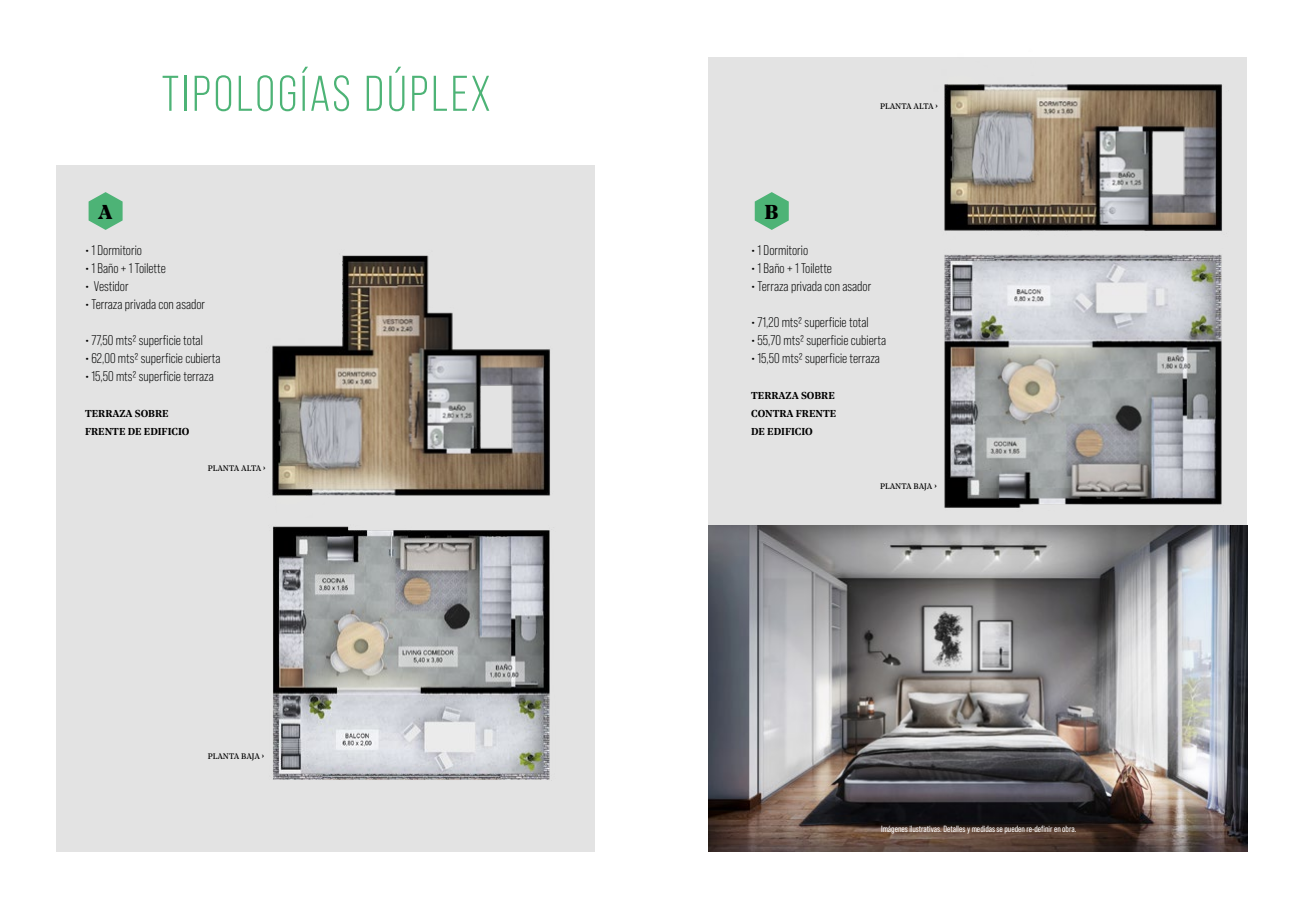
<style>
.page{position:relative;width:1304px;height:908px;background:#fff}
.page>*{position:absolute;margin:0;border:0;box-sizing:border-box;transform-origin:0 0}
.t1{font:50px "Bebas Neue Pro";letter-spacing:.05em;color:#4db376}
.t2{font:700 20px "Noe Text";color:#000}
.t3{font:14px "Bebas Neue Pro";color:#010202}
.t4{font:600 10px/18px "Noe Text";color:#000}
.t5{font:9px "Bebas Neue Pro";color:#fff}
.t6{font:8px "Noe Text";letter-spacing:-.005em;color:#000}
.s1{font-weight:700;color:#000}
.s2{font-weight:900}
</style>
<div class="page">
<div style="left:709px;top:57px;width:538px;height:792px;background:#e3e3e3"></div>
<div style="left:57px;top:165px;width:538px;height:685px;background:#e3e3e3"></div>
<img style="left:709px;top:525px;width:538px;height:325px">
<img style="left:272px;top:255px;width:278px;height:241px">
<img style="left:273px;top:526px;width:279px;height:255px">
<img style="left:944px;top:84px;width:279px;height:147px">
<img style="left:920px;top:254px;width:322px;height:282px">
<svg style="left:89px;top:192px;width:34px;height:38px"></svg>
<svg style="left:755px;top:192px;width:34px;height:38px"></svg>
<h1 class="t1" style="left:162px;top:66px;width:330px">TIPOLOGÍAS DÚPLEX</h1>
<h2 class="t2" style="left:98px;top:197px;width:16px">A</h2>
<p class="t3" style="left:85px;top:242px;width:58px"><span class="s1">•</span> 1 Dormitorio</p>
<p class="t3" style="left:85px;top:260px;width:82px"><span class="s1">•</span> 1 Baño + 1 Toilette</p>
<p class="t3" style="left:85px;top:278px;width:45px"><span class="s1">•</span> Vestidor</p>
<p class="t3" style="left:85px;top:296px;width:122px"><span class="s1">•</span> Terraza privada con asador</p>
<p class="t3" style="left:85px;top:332px;width:119px"><span class="s1">•</span> 77,50 mts2 superficie total</p>
<p class="t3" style="left:85px;top:350px;width:137px"><span class="s1">•</span> 62,00 mts2 superficie cubierta</p>
<p class="t3" style="left:85px;top:368px;width:130px"><span class="s1">•</span> 15,50 mts2 superficie terraza</p>
<p class="t4" style="left:85px;top:404px;width:106px">TERRAZA SOBRE<br>FRENTE DE EDIFICIO</p>
<p class="t6" style="left:208px;top:461px;width:59px">PLANTA ALTA <span class="s2">›</span></p>
<p class="t6" style="left:208px;top:749px;width:58px">PLANTA BAJA <span class="s2">›</span></p>
<p class="t6" style="left:880px;top:100px;width:59px">PLANTA ALTA <span class="s2">›</span></p>
<h2 class="t2" style="left:765px;top:197px;width:16px">B</h2>
<p class="t3" style="left:751px;top:242px;width:58px"><span class="s1">•</span> 1 Dormitorio</p>
<p class="t3" style="left:751px;top:260px;width:82px"><span class="s1">•</span> 1 Baño + 1 Toilette</p>
<p class="t3" style="left:751px;top:278px;width:122px"><span class="s1">•</span> Terraza privada con asador</p>
<p class="t3" style="left:751px;top:314px;width:119px"><span class="s1">•</span> 71,20 mts2 superficie total</p>
<p class="t3" style="left:751px;top:332px;width:136px"><span class="s1">•</span> 55,70 mts2 superficie cubierta</p>
<p class="t3" style="left:751px;top:350px;width:130px"><span class="s1">•</span> 15,50 mts2 superficie terraza</p>
<p class="t4" style="left:751px;top:386px;width:87px">TERRAZA SOBRE<br>CONTRA FRENTE<br>DE EDIFICIO</p>
<p class="t6" style="left:880px;top:480px;width:58px">PLANTA BAJA <span class="s2">›</span></p>
<p class="t5" style="left:881px;top:823px;width:197px">Imágenes ilustrativas. Detalles y medidas se pueden re-definir en obra.</p>
</div>
